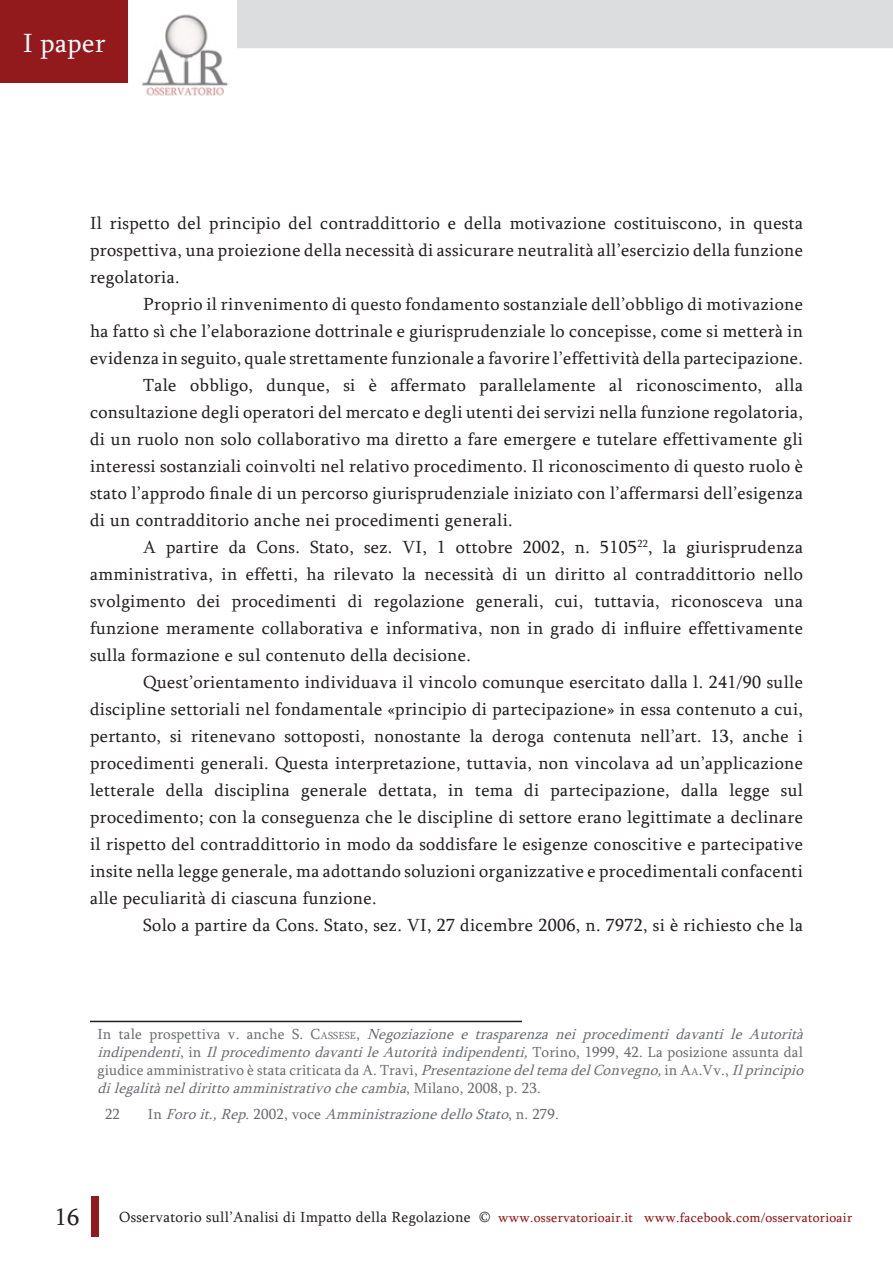
<style>
.page{position:relative;width:893px;height:1263px;background:#fff}
.page>*{position:absolute;margin:0;border:0;box-sizing:border-box;transform-origin:0 0}
.t1{font:27px "Sylfaen";letter-spacing:.02em;color:#fff}
.t2{font:24px "Sylfaen";color:#231f20}
.Note_testo{font:18px/27px "Sylfaen";letter-spacing:.02em;color:#231f20;text-align:justify}
.Note_testo-2{font:italic 15px/18px "Sylfaen";color:#6c6d70}
.Note_testo-3{font:15px "Sylfaen";color:#6c6d70}
.t3{font:13.5px "Sylfaen";letter-spacing:.02em;color:#91120f}
.s1{font-style:normal}
.s2{font-style:normal;font-size:10.5px}
.s3{font-size:15px;color:#231f20}
</style>
<div class="page">
<img style="left:142px;top:0;width:96px;height:96px">
<div style="left:92px;top:1196px;width:7px;height:41px;background:#921a1d"></div>
<div style="left:0;top:0;width:127px;height:83px;background:#921a1d"></div>
<div style="left:238px;top:0;width:655px;height:48px;background:#dcdddf"></div>
<hr style="left:90px;top:1021px;width:432px;height:1px;background:#231f20">
<h1 class="t1" style="left:23px;top:25px;width:84px">I paper</h1>
<p class="Note_testo" style="left:90px;top:209px;width:715px">Il rispetto del principio del contraddittorio e della motivazione costituiscono, in questa prospettiva, una proiezione della necessità di assicurare neutralità all’esercizio della funzione regolatoria.</p>
<p class="Note_testo" style="left:90px;top:290px;width:714px;text-indent:53px">Proprio il rinvenimento di questo fondamento sostanziale dell’obbligo di motivazione ha fatto sì che l’elaborazione dottrinale e giurisprudenziale lo concepisse, come si metterà in evidenza in seguito, quale strettamente funzionale a favorire l’effettività della partecipazione.</p>
<p class="Note_testo" style="left:90px;top:371px;width:714px;text-indent:53px">Tale obbligo, dunque, si è affermato parallelamente al riconoscimento, alla consultazione degli operatori del mercato e degli utenti dei servizi nella funzione regolatoria, di un ruolo non solo collaborativo ma diretto a fare emergere e tutelare effettivamente gli interessi sostanziali coinvolti nel relativo procedimento. Il riconoscimento di questo ruolo è stato l’approdo finale di un percorso giurisprudenziale iniziato con l’affermarsi dell’esigenza di un contradditorio anche nei procedimenti generali.</p>
<p class="Note_testo" style="left:90px;top:533px;width:714px;text-indent:53px">A partire da Cons. Stato, sez. VI, 1 ottobre 2002, n. 5105<sup>22</sup>, la giurisprudenza amministrativa, in effetti, ha rilevato la necessità di un diritto al contraddittorio nello svolgimento dei procedimenti di regolazione generali, cui, tuttavia, riconosceva una funzione meramente collaborativa e informativa, non in grado di influire effettivamente sulla formazione e sul contenuto della decisione.</p>
<p class="Note_testo" style="left:90px;top:668px;width:715px;text-indent:53px">Quest’orientamento individuava il vincolo comunque esercitato dalla l. 241/90 sulle discipline settoriali nel fondamentale «principio di partecipazione» in essa contenuto a cui, pertanto, si ritenevano sottoposti, nonostante la deroga contenuta nell’art. 13, anche i procedimenti generali. Questa interpretazione, tuttavia, non vincolava ad un’applicazione letterale della disciplina generale dettata, in tema di partecipazione, dalla legge sul procedimento; con la conseguenza che le discipline di settore erano legittimate a declinare il rispetto del contraddittorio in modo da soddisfare le esigenze conoscitive e partecipative insite nella legge generale, ma adottando soluzioni organizzative e procedimentali confacenti alle peculiarità di ciascuna funzione.</p>
<p class="Note_testo" style="left:143px;top:911px;width:661px">Solo a partire da Cons. Stato, sez. VI, 27 dicembre 2006, n. 7972, si è richiesto che la</p>
<p class="Note_testo-2" style="left:98px;top:1025px;width:712px"><span class="s1">I n t a l e p r o s p e t t i v a v . a n c h e S .</span> <span class="s1">C</span> <span class="s2">A S S E S E</span> <span class="s1">,</span> Negoziazione e trasparenza nei procedimenti davanti le Autorità indipendenti<span class="s1">, i n</span> IlprocedimentodavantileAutoritàindipendenti,<span class="s1">T o r i n o , 1 9 9 9 , 4 2 . L a p o s i z i o n e a s s u n t a d a l giudice amministrativo è stata criticata da A. Travi,</span> PresentazionedeltemadelConvegno,<span class="s1">in</span> <span class="s1">A</span><span class="s2">A</span><span class="s1">.Vv.,</span> Ilprincipio dilegalitàneldirittoamministrativochecambia<span class="s1">, M i l a n o , 2 0 0 8 , p . 2 3 .</span></p>
<p class="Note_testo-3" style="left:105px;top:1104px;width:17px">22</p>
<p class="Note_testo-2" style="left:148px;top:1104px;width:413px"><span class="s1">I n</span> Foroit.,Rep<span class="s1">. 2 0 0 2 , v o c e</span> AmministrazionedelloStato<span class="s1">, n . 2 7 9 .</span></p>
<h2 class="t2" style="left:55px;top:1201px;width:26px">16</h2>
<p class="t3" style="left:119px;top:1208px;width:734px"><span class="s3">Osservatorio sull’Analisi di Impatto della Regolazione ©</span> www.osservatorioair.it www.facebook.com/osservatorioair</p>
</div>
